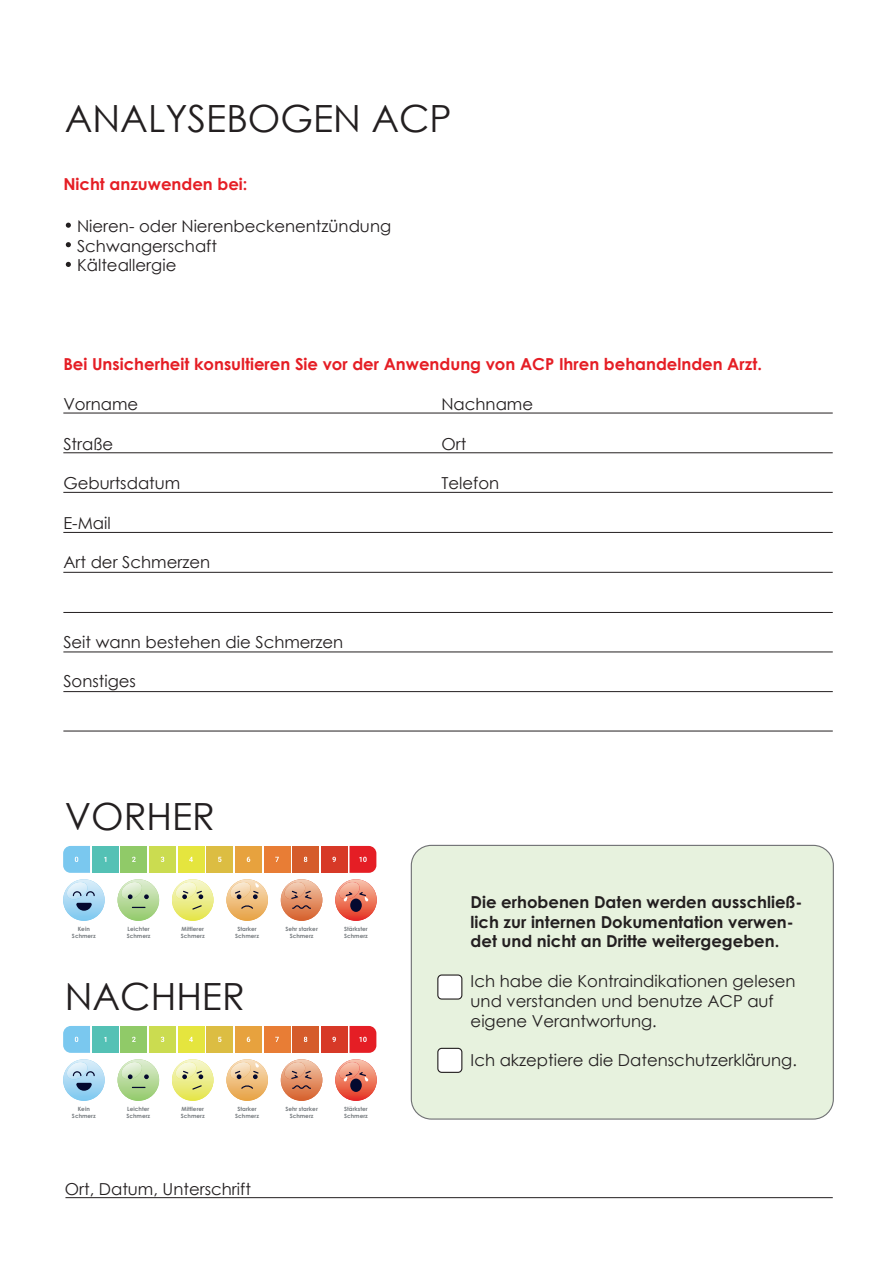
<style>
.page{position:relative;width:893px;height:1263px;background:#fff}
.page>*{position:absolute;margin:0;border:0;box-sizing:border-box;transform-origin:0 0}
.t1{font:37.5px "Century Gothic";color:#231f20}
.t2{font:16.5px/19.8px "Century Gothic";color:#231f20}
.t3{font:700 16.5px/19.8px "Century Gothic Pro";color:#231f20}
.t4{font:700 16.5px "Century Gothic";color:#e51e25}
.t5{font:700 16.5px "Century Gothic Pro";color:#e51e25}
.t6{font:700 5.85px/6.9px "Century Gothic Pro";color:#767b7f;text-align:center}
</style>
<div class="page">
<div style="left:411px;top:845px;width:423px;height:275px;background:#e7f2de"></div>
<div style="left:438px;top:1048px;width:24px;height:24px;background:#fff;border-radius:4px"></div>
<div style="left:437px;top:1048px;width:25px;height:25px;border:1px solid #231f20;border-radius:4px"></div>
<div style="left:438px;top:975px;width:24px;height:24px;background:#fff;border-radius:4px"></div>
<div style="left:437px;top:974px;width:25px;height:26px;border:1px solid #231f20;border-radius:4px"></div>
<hr style="left:65px;top:1197px;width:768px;height:1px;background:#231f20">
<hr style="left:63px;top:413px;width:770px;height:1px;background:#231f20">
<hr style="left:63px;top:492px;width:770px;height:1px;background:#231f20">
<hr style="left:63px;top:532px;width:770px;height:1px;background:#231f20">
<hr style="left:63px;top:572px;width:770px;height:1px;background:#231f20">
<hr style="left:63px;top:612px;width:770px;height:1px;background:#231f20">
<hr style="left:63px;top:652px;width:770px;height:1px;background:#231f20">
<hr style="left:63px;top:691px;width:770px;height:1px;background:#231f20">
<hr style="left:63px;top:731px;width:770px;height:1px;background:#231f20">
<hr style="left:63px;top:452px;width:770px;height:1px;background:#231f20">
<svg style="left:66px;top:223px;width:5px;height:5px"></svg>
<svg style="left:66px;top:242px;width:5px;height:5px"></svg>
<svg style="left:66px;top:262px;width:5px;height:5px"></svg>
<div style="left:92px;top:846px;width:27px;height:27px;background:#54c1b5"></div>
<div style="left:120px;top:846px;width:27px;height:27px;background:#90ca68"></div>
<div style="left:149px;top:846px;width:27px;height:27px;background:#cbdc50"></div>
<div style="left:178px;top:846px;width:27px;height:27px;background:#e5e53e"></div>
<div style="left:206px;top:846px;width:27px;height:27px;background:#dcbd42"></div>
<div style="left:235px;top:846px;width:27px;height:27px;background:#e7a23e"></div>
<div style="left:264px;top:846px;width:26px;height:27px;background:#e87d35"></div>
<div style="left:292px;top:846px;width:27px;height:27px;background:#d55c2b"></div>
<div style="left:321px;top:846px;width:27px;height:27px;background:#d73927"></div>
<img style="left:63px;top:879px;width:42px;height:42px">
<img style="left:66px;top:882px;width:23px;height:17px">
<svg style="left:73px;top:891px;width:22px;height:5px"></svg>
<svg style="left:76px;top:903px;width:16px;height:8px"></svg>
<img style="left:118px;top:879px;width:41px;height:42px">
<img style="left:120px;top:882px;width:23px;height:17px">
<svg style="left:144px;top:894px;width:5px;height:5px"></svg>
<svg style="left:128px;top:894px;width:5px;height:5px"></svg>
<svg style="left:132px;top:907px;width:13px;height:1px"></svg>
<img style="left:172px;top:879px;width:42px;height:42px">
<img style="left:174px;top:882px;width:24px;height:17px">
<svg style="left:192px;top:905px;width:10px;height:5px"></svg>
<svg style="left:197px;top:891px;width:6px;height:8px"></svg>
<svg style="left:182px;top:891px;width:6px;height:8px"></svg>
<img style="left:281px;top:879px;width:41px;height:42px">
<img style="left:283px;top:882px;width:24px;height:17px">
<svg style="left:291px;top:891px;width:7px;height:8px"></svg>
<svg style="left:305px;top:891px;width:7px;height:8px"></svg>
<svg style="left:292px;top:905px;width:19px;height:4px"></svg>
<img style="left:335px;top:879px;width:42px;height:42px">
<img style="left:338px;top:882px;width:23px;height:17px">
<div style="left:350px;top:899px;width:12px;height:13px;background:#04092f;border-radius:50%"></div>
<svg style="left:359px;top:892px;width:9px;height:10px"></svg>
<svg style="left:344px;top:892px;width:8px;height:10px"></svg>
<img style="left:226px;top:879px;width:42px;height:42px">
<img style="left:229px;top:882px;width:23px;height:17px">
<svg style="left:235px;top:883px;width:24px;height:26px"></svg>
<svg style="left:63px;top:846px;width:27px;height:27px"></svg>
<svg style="left:132px;top:857px;width:4px;height:5px"></svg>
<svg style="left:189px;top:857px;width:4px;height:5px"></svg>
<svg style="left:218px;top:857px;width:3px;height:5px"></svg>
<svg style="left:247px;top:857px;width:3px;height:5px"></svg>
<svg style="left:275px;top:857px;width:4px;height:5px"></svg>
<svg style="left:304px;top:857px;width:3px;height:5px"></svg>
<svg style="left:332px;top:857px;width:4px;height:5px"></svg>
<svg style="left:350px;top:846px;width:26px;height:27px"></svg>
<svg style="left:161px;top:857px;width:3px;height:5px"></svg>
<div style="left:92px;top:1026px;width:27px;height:27px;background:#54c1b5"></div>
<div style="left:120px;top:1026px;width:27px;height:27px;background:#90ca68"></div>
<div style="left:149px;top:1026px;width:27px;height:27px;background:#cbdc50"></div>
<div style="left:178px;top:1026px;width:27px;height:27px;background:#e5e53e"></div>
<div style="left:206px;top:1026px;width:27px;height:27px;background:#dcbd42"></div>
<div style="left:235px;top:1026px;width:27px;height:27px;background:#e7a23e"></div>
<div style="left:264px;top:1026px;width:26px;height:27px;background:#e87d35"></div>
<div style="left:292px;top:1026px;width:27px;height:27px;background:#d55c2b"></div>
<div style="left:321px;top:1026px;width:27px;height:27px;background:#d73927"></div>
<img style="left:63px;top:1059px;width:42px;height:42px">
<img style="left:66px;top:1062px;width:23px;height:17px">
<svg style="left:73px;top:1071px;width:22px;height:5px"></svg>
<svg style="left:76px;top:1083px;width:16px;height:8px"></svg>
<img style="left:118px;top:1059px;width:41px;height:42px">
<img style="left:120px;top:1062px;width:23px;height:17px">
<svg style="left:144px;top:1074px;width:5px;height:5px"></svg>
<svg style="left:128px;top:1074px;width:5px;height:5px"></svg>
<svg style="left:132px;top:1087px;width:13px;height:1px"></svg>
<img style="left:172px;top:1059px;width:42px;height:42px">
<img style="left:174px;top:1062px;width:24px;height:17px">
<svg style="left:192px;top:1085px;width:10px;height:5px"></svg>
<svg style="left:197px;top:1071px;width:6px;height:8px"></svg>
<svg style="left:182px;top:1071px;width:6px;height:8px"></svg>
<img style="left:281px;top:1059px;width:41px;height:42px">
<img style="left:283px;top:1062px;width:24px;height:17px">
<svg style="left:291px;top:1071px;width:7px;height:8px"></svg>
<svg style="left:305px;top:1071px;width:7px;height:8px"></svg>
<svg style="left:292px;top:1085px;width:19px;height:4px"></svg>
<img style="left:335px;top:1059px;width:42px;height:42px">
<img style="left:338px;top:1062px;width:23px;height:17px">
<div style="left:350px;top:1079px;width:12px;height:13px;background:#04092f;border-radius:50%"></div>
<svg style="left:359px;top:1072px;width:9px;height:10px"></svg>
<svg style="left:344px;top:1072px;width:8px;height:10px"></svg>
<img style="left:226px;top:1059px;width:42px;height:42px">
<img style="left:229px;top:1062px;width:23px;height:17px">
<svg style="left:235px;top:1063px;width:24px;height:26px"></svg>
<svg style="left:63px;top:1026px;width:27px;height:27px"></svg>
<svg style="left:132px;top:1037px;width:4px;height:5px"></svg>
<svg style="left:189px;top:1037px;width:4px;height:5px"></svg>
<svg style="left:218px;top:1037px;width:3px;height:5px"></svg>
<svg style="left:247px;top:1037px;width:3px;height:5px"></svg>
<svg style="left:275px;top:1037px;width:4px;height:5px"></svg>
<svg style="left:304px;top:1037px;width:3px;height:5px"></svg>
<svg style="left:332px;top:1037px;width:4px;height:5px"></svg>
<svg style="left:350px;top:1026px;width:26px;height:27px"></svg>
<svg style="left:161px;top:1037px;width:3px;height:5px"></svg>
<h1 class="t1" style="left:65px;top:92px;width:389px">ANALYSEBOGEN ACP</h1>
<p class="t5" style="left:63px;top:173px;width:186px">Nicht anzuwenden bei:</p>
<p class="t2" style="left:77px;top:216px;width:316px">Nieren- oder Nierenbeckenentzündung<br>Schwangerschaft<br>Kälteallergie</p>
<p class="t4" style="left:63px;top:352px;width:700px">Bei Unsicherheit konsultieren Sie vor der Anwendung von ACP Ihren behandelnden Arzt.</p>
<p class="t2" style="left:63px;top:394px;width:76px">Vorname</p>
<p class="t2" style="left:441px;top:394px;width:93px">Nachname</p>
<p class="t2" style="left:63px;top:434px;width:51px">Straße</p>
<p class="t2" style="left:441px;top:434px;width:26px">Ort</p>
<p class="t2" style="left:63px;top:473px;width:119px">Geburtsdatum</p>
<p class="t2" style="left:441px;top:473px;width:59px">Telefon</p>
<p class="t2" style="left:63px;top:513px;width:49px">E-Mail</p>
<p class="t2" style="left:63px;top:552px;width:148px">Art der Schmerzen</p>
<p class="t2" style="left:63px;top:632px;width:282px">Seit wann bestehen die Schmerzen</p>
<p class="t2" style="left:63px;top:671px;width:74px">Sonstiges</p>
<h1 class="t1" style="left:65px;top:790px;width:152px">VORHER</h1>
<p class="t6" style="left:72px;top:926px;width:25px">Kein<br>Schmerz</p>
<p class="t6" style="left:127px;top:926px;width:25px;text-align:left">Leichter<br>Schmerz</p>
<p class="t6" style="left:181px;top:926px;width:25px;text-align:left">Mittlerer<br>Schmerz</p>
<p class="t6" style="left:235px;top:926px;width:25px">Starker<br>Schmerz</p>
<p class="t6" style="left:285px;top:926px;width:34px">Sehr starker<br>Schmerz</p>
<p class="t6" style="left:344px;top:926px;width:25px;text-align:left">Stärkster<br>Schmerz</p>
<h1 class="t1" style="left:65px;top:970px;width:182px">NACHHER</h1>
<p class="t6" style="left:72px;top:1106px;width:25px">Kein<br>Schmerz</p>
<p class="t6" style="left:126px;top:1106px;width:25px;text-align:left">Leichter<br>Schmerz</p>
<p class="t6" style="left:181px;top:1106px;width:25px;text-align:left">Mittlerer<br>Schmerz</p>
<p class="t6" style="left:235px;top:1106px;width:25px">Starker<br>Schmerz</p>
<p class="t6" style="left:285px;top:1106px;width:34px">Sehr starker<br>Schmerz</p>
<p class="t6" style="left:344px;top:1106px;width:25px;text-align:left">Stärkster<br>Schmerz</p>
<p class="t2" style="left:65px;top:1178px;width:188px">Ort, Datum, Unterschrift</p>
<p class="t3" style="left:471px;top:892px;width:333px">Die erhobenen Daten werden ausschließ&shy;lich zur internen Dokumentation verwen&shy;det und nicht an Dritte weitergegeben.</p>
<p class="t2" style="left:471px;top:971px;width:326px">Ich habe die Kontraindikationen gelesen und verstanden und benutze ACP auf eigene Verantwortung.</p>
<p class="t2" style="left:471px;top:1050px;width:328px">Ich akzeptiere die Datenschutzerklärung.</p>
</div>
